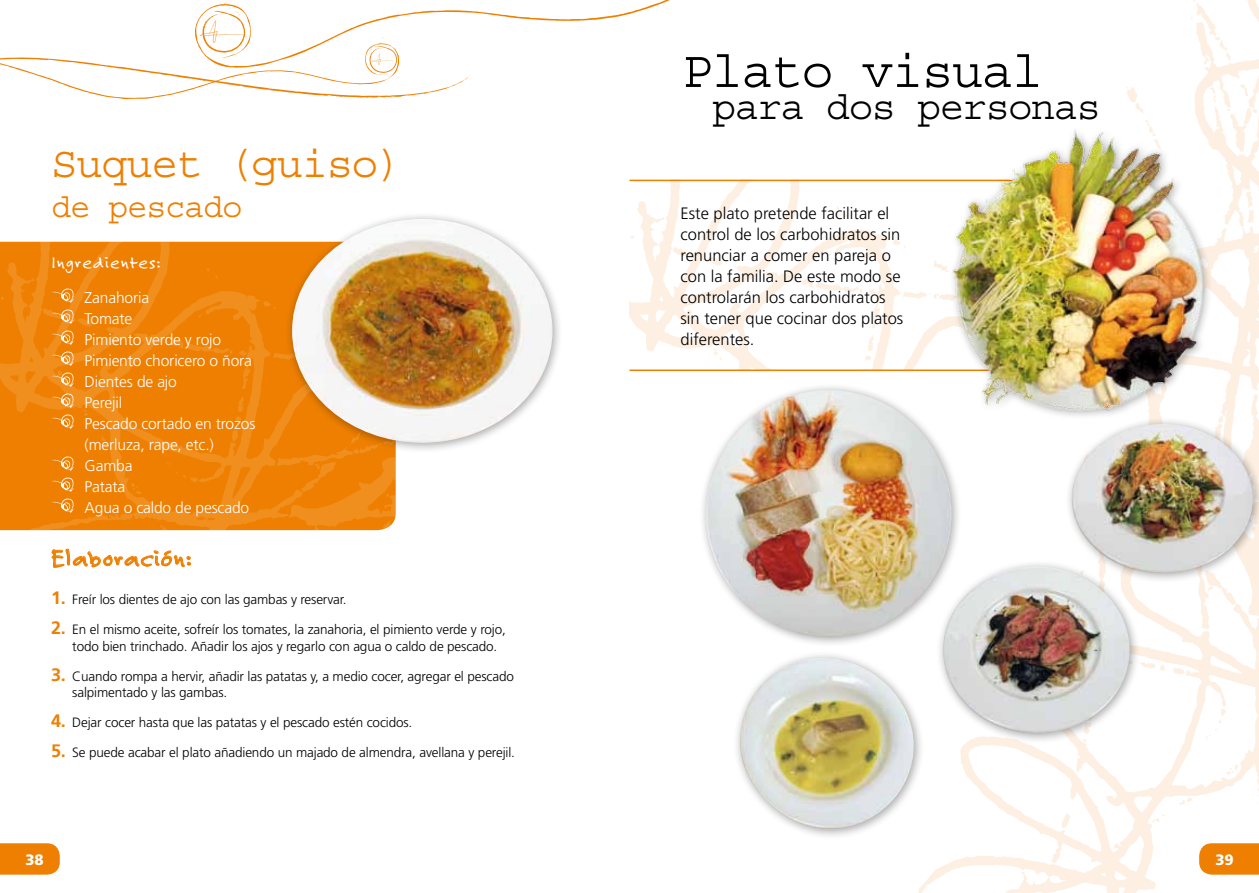
<style>
.page{position:relative;width:1259px;height:893px;background:#fff}
.page>*{position:absolute;margin:0;border:0;box-sizing:border-box;transform-origin:0 0}
.t1{font:52.2px "Courier Std";letter-spacing:-.025em;color:#000}
.t2{font:43.5px "Courier Std";letter-spacing:-.025em;color:#ee7f00}
.t3{font:39.6px "Courier Std";letter-spacing:-.025em;color:#000}
.t4{font:33px "Courier Std";letter-spacing:-.025em;color:#ee7f00}
.t5{font:24.9px "Felt Tip Roman";letter-spacing:.05em;color:#ee7f00}
.t6{font:18.45px "Felt Tip Roman";letter-spacing:.05em;color:#fff}
.t7{font:300 16.5px/21px "Frutiger LT Std";color:#000}
.t8{font:300 15.6px/21px "Frutiger LT Std";letter-spacing:-.01em;color:#fff}
.t9{font:900 15px "Frutiger LT Std";color:#fff}
.t10{font:300 13.5px/16.2px "Frutiger LT Std";letter-spacing:-.01em;color:#000}
.s1{font-weight:700;font-size:18px;color:#ee7f00}
</style>
<div class="page">
<img style="left:918px;top:0;width:341px;height:893px">
<svg style="left:1199px;top:843px;width:60px;height:32px;background:#ee860e"></svg>
<svg style="left:0;top:0;width:670px;height:100px"></svg>
<svg style="left:0;top:843px;width:60px;height:32px;background:#ee860e"></svg>
<svg style="left:52px;top:549px;width:139px;height:19px"></svg>
<img style="left:0;top:242px;width:396px;height:288px">
<svg style="left:52px;top:288px;width:23px;height:15px"></svg>
<svg style="left:52px;top:309px;width:23px;height:15px"></svg>
<svg style="left:52px;top:330px;width:23px;height:15px"></svg>
<svg style="left:52px;top:351px;width:23px;height:15px"></svg>
<svg style="left:52px;top:372px;width:23px;height:15px"></svg>
<svg style="left:52px;top:393px;width:23px;height:15px"></svg>
<svg style="left:52px;top:414px;width:23px;height:15px"></svg>
<svg style="left:52px;top:456px;width:23px;height:15px"></svg>
<svg style="left:52px;top:477px;width:23px;height:15px"></svg>
<svg style="left:52px;top:498px;width:23px;height:15px"></svg>
<img style="left:629px;top:180px;width:286px;height:190px">
<div style="left:285px;top:212px;width:278px;height:242px;background:#000;opacity:.35"></div>
<img style="left:292px;top:219px;width:260px;height:224px">
<div style="left:699px;top:383px;width:263px;height:265px;background:#000;opacity:.35"></div>
<img style="left:706px;top:390px;width:245px;height:247px">
<div style="left:1064px;top:417px;width:195px;height:167px;background:#000;opacity:.35"></div>
<img style="left:1071px;top:424px;width:181px;height:149px">
<div style="left:936px;top:559px;width:204px;height:185px;background:#000;opacity:.35"></div>
<img style="left:943px;top:567px;width:186px;height:166px">
<div style="left:733px;top:651px;width:191px;height:189px;background:#000;opacity:.35"></div>
<img style="left:740px;top:658px;width:174px;height:172px">
<img style="left:915px;top:120px;width:330px;height:311px">
<h1 class="t1" style="left:681px;top:42px;width:363px">Plato visual</h1>
<h3 class="t3" style="left:712px;top:85px;width:390px">para dos personas</h3>
<h2 class="t2" style="left:52px;top:140px;width:353px">Suquet (guiso)</h2>
<h3 class="t4" style="left:52px;top:188px;width:192px">de pescado</h3>
<p class="t7" style="left:680px;top:203px;width:224px">Este plato pretende facilitar el control de los carbohidratos sin renunciar a comer en pareja o con la familia. De este modo se controlarán los carbohidratos sin tener que cocinar dos platos diferentes.</p>
<h3 class="t6" style="left:52px;top:251px;width:110px">Ingredientes:</h3>
<p class="t8" style="left:85px;top:287px;width:172px">Zanahoria<br>Tomate<br>Pimiento verde y rojo<br>Pimiento choricero o ñora<br>Dientes de ajo<br>Perejil<br>Pescado cortado en trozos (merluza, rape, etc.)<br>Gamba<br>Patata<br>Agua o caldo de pescado</p>
<h3 class="t5" style="left:51px;top:543px;width:142px">Elaboración:</h3>
<p class="t10" style="left:51px;top:592px;width:297px"><span class="s1">1.</span> Freír los dientes de ajo con las gambas y reservar.</p>
<p class="t10" style="left:72px;top:622px;width:435px;text-indent:-21px"><span class="s1">2.</span> En el mismo aceite, sofreír los tomates, la zanahoria, el pimiento verde y rojo, todo bien trinchado. Añadir los ajos y regarlo con agua o caldo de pescado.</p>
<p class="t10" style="left:72px;top:668px;width:443px;text-indent:-21px"><span class="s1">3.</span> Cuando rompa a hervir, añadir las patatas y, a medio cocer, agregar el pescado salpimentado y las gambas.</p>
<p class="t10" style="left:51px;top:714px;width:363px"><span class="s1">4.</span> Dejar cocer hasta que las patatas y el pescado estén cocidos.</p>
<p class="t10" style="left:51px;top:744px;width:465px"><span class="s1">5.</span> Se puede acabar el plato añadiendo un majado de almendra, avellana y perejil.</p>
<p class="t9" style="left:25px;top:851px;width:20px">38</p>
<p class="t9" style="left:1215px;top:851px;width:20px">39</p>
</div>
